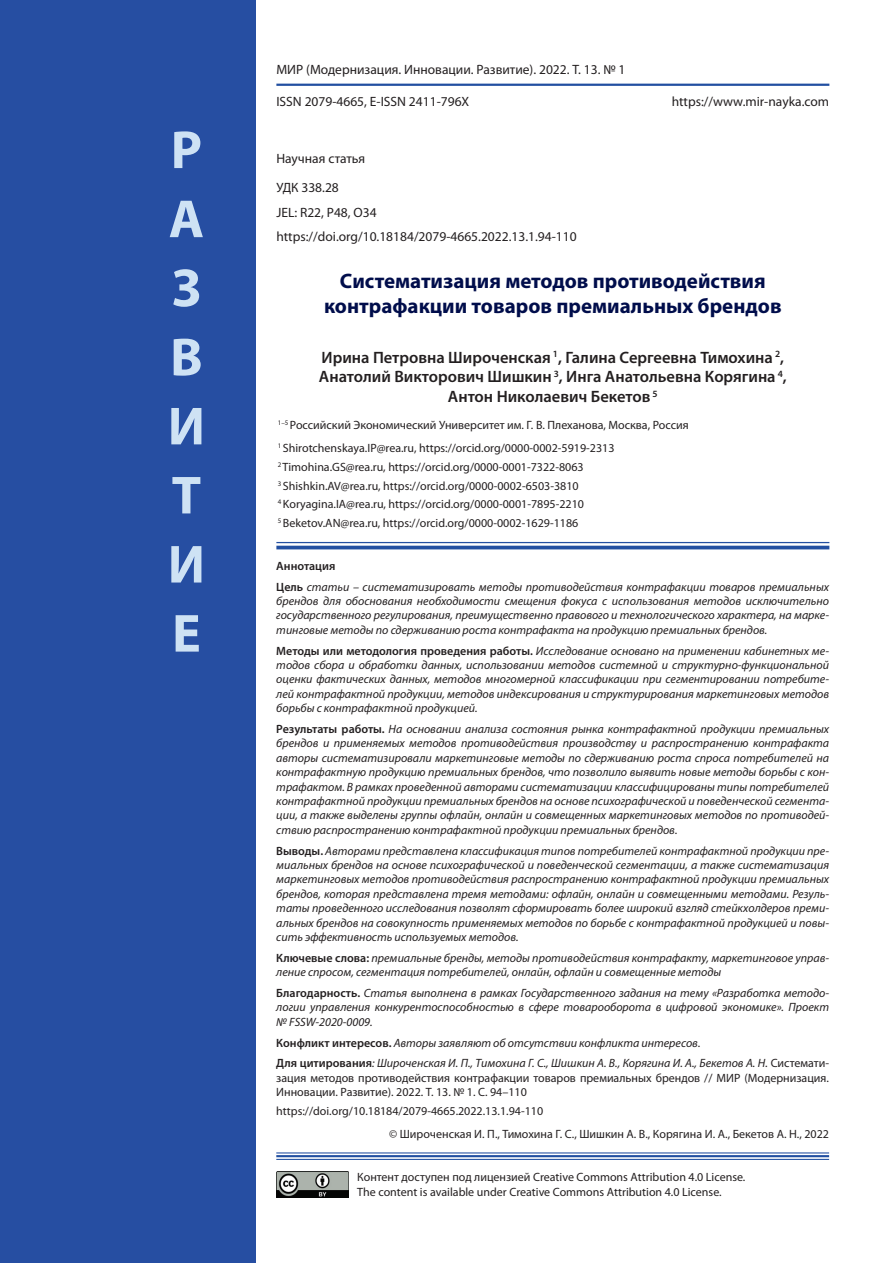
<style>
.page{position:relative;width:893px;height:1263px;background:#fff}
.page>*{position:absolute;margin:0;border:0;box-sizing:border-box;transform-origin:0 0}
.t1{font:700 54px/69px "Myriad Pro";color:#cee2f4;text-align:justify}
.t2{font:700 21px/25.2px "Myriad Pro";color:#000d4b;text-align:center}
.t3{font:600 16.5px/19.8px "Myriad Pro";color:#231f20;text-align:center}
.t4{font:13.5px/29px "Myriad Pro";color:#231f20}
.t5{font:italic 12px/14.4px "Myriad Pro";color:#231f20;text-align:justify}
.t6{font:12px/18.6px "Myriad Pro";color:#231f20}
.s1{font-weight:600;font-style:normal}
.s2{font-style:normal}
</style>
<div class="page">
<div style="left:0;top:0;width:255px;height:1263px;background:#264ea2"></div>
<hr style="left:276px;top:542px;width:553px;height:1px;background:#224fa1">
<hr style="left:276px;top:546px;width:553px;height:3px;background:#224fa1">
<hr style="left:276px;top:84px;width:553px;height:2px;background:#224fa1">
<hr style="left:276px;top:1152px;width:553px;height:1px;background:#224fa1">
<hr style="left:276px;top:1155px;width:553px;height:2px;background:#224fa1">
<hr style="left:276px;top:1159px;width:553px;height:1px;background:#224fa1">
<img style="left:276px;top:1172px;width:72px;height:25px">
<h1 class="t1" style="left:168px;top:114px;width:39px">Р А З В И Т И Е</h1>
<p class="t4" style="left:276px;top:54px;width:351px">МИР (Модернизация. Инновации. Развитие). 2022. Т. 13. № 1</p>
<p class="t4" style="left:276px;top:86px;width:194px">ISSN 2079-4665, E-ISSN 2411-796X</p>
<p class="t4" style="left:672px;top:86px;width:159px">https://www.mir-nayka.com</p>
<p class="t4" style="left:276px;top:144px;width:90px">Научная статья<br>УДК 338.28</p>
<p class="t4" style="left:276px;top:199px;width:302px;line-height:24.8px">JEL: R22, P48, O34 https://doi.org/10.18184/2079-4665.2022.13.1.94-110</p>
<h2 class="t2" style="left:324px;top:267px;width:459px">Систематизация методов противодействия контрафакции товаров премиальных брендов</h2>
<h3 class="t3" style="left:319px;top:347px;width:469px">Ирина Петровна Широченская <sup>1</sup>, Галина Сергеевна Тимохина <sup>2</sup>,<br>Анатолий Викторович Шишкин <sup>3</sup>, Инга Анатольевна Корягина <sup>4</sup>,<br>Антон Николаевич Бекетов <sup>5</sup></h3>
<p class="t6" style="left:278px;top:414px;width:412px;line-height:23px"><sup>1–5</sup> Российский Экономический Университет им. Г. В. Плеханова, Москва, Россия<br><sup>1</sup> Shirotchenskaya.IP@rea.ru, https://orcid.org/0000-0002-5919-2313</p>
<p class="t6" style="left:278px;top:457px;width:308px"><sup>2</sup> Timohina.GS@rea.ru, https://orcid.org/0000-0001-7322-8063<br><sup>3</sup> Shishkin.AV@rea.ru, https://orcid.org/0000-0002-6503-3810<br><sup>4</sup> Koryagina.IA@rea.ru, https://orcid.org/0000-0001-7895-2210<br><sup>5</sup> Beketov.AN@rea.ru, https://orcid.org/0000-0002-1629-1186</p>
<p class="t5" style="left:276px;top:555px;width:554px;line-height:20.9px"><span class="s1">Аннотация<br>Цель</span> статьи – систематизировать методы противодействия контрафакции товаров премиальных</p>
<p class="t5" style="left:276px;top:594px;width:554px">брендов для обоснования необходимости смещения фокуса с использования методов исключительно государственного регулирования, преимущественно правового и технологического характера, на марке&shy;тинговые методы по сдерживанию роста контрафакта на продукцию премиальных брендов.</p>
<p class="t5" style="left:276px;top:643px;width:554px"><span class="s1">Методы или методология проведения работы.</span> Исследование основано на применении кабинетных ме&shy;тодов сбора и обработки данных, использовании методов системной и структурно-функциональной оценки фактических данных, методов многомерной классификации при сегментировании потребите&shy;лей контрафактной продукции, методов индексирования и структурирования маркетинговых методов борьбы с контрафактной продукцией.</p>
<p class="t5" style="left:276px;top:722px;width:554px"><span class="s1">Результаты работы.</span> На основании анализа состояния рынка контрафактной продукции премиальных брендов и применяемых методов противодействия производству и распространению контрафакта авторы систематизировали маркетинговые методы по сдерживанию роста спроса потребителей на контрафактную продукцию премиальных брендов, что позволило выявить новые методы борьбы с кон&shy;трафактом. В рамках проведенной авторами систематизации классифицированы типы потребителей контрафактной продукции премиальных брендов на основе психографической и поведенческой сегмента&shy;ции, а также выделены группы офлайн, онлайн и совмещенных маркетинговых методов по противодей&shy;ствию распространению контрафактной продукции премиальных брендов.</p>
<p class="t5" style="left:276px;top:843px;width:554px"><span class="s1">Выводы.</span> Авторами представлена классификация типов потребителей контрафактной продукции пре&shy;миальных брендов на основе психографической и поведенческой сегментации, а также систематизация маркетинговых методов противодействия распространению контрафактной продукции премиальных брендов, которая представлена тремя методами: офлайн, онлайн и совмещенными методами. Резуль&shy;таты проведенного исследования позволят сформировать более широкий взгляд стейкхолдеров преми&shy;альных брендов на совокупность применяемых методов по борьбе с контрафактной продукцией и повы&shy;сить эффективность используемых методов.</p>
<p class="t5" style="left:276px;top:950px;width:554px"><span class="s1">Ключевые слова:</span> премиальные бренды, методы противодействия контрафакту, маркетинговое управ&shy;ление спросом, сегментация потребителей, онлайн, офлайн и совмещенные методы</p>
<p class="t5" style="left:276px;top:985px;width:554px"><span class="s1">Благодарность.</span> Статья выполнена в рамках Государственного задания на тему «Разработка методо&shy;логии управления конкурентоспособностью в сфере товарооборота в цифровой экономике». Проект № FSSW-2020-0009.</p>
<p class="t5" style="left:276px;top:1032px;width:554px;line-height:20.9px"><span class="s1">Конфликт интересов.</span> Авторы заявляют об отсутствии конфликта интересов.<br><span class="s1">Для цитирования</span>: Широченская И. П., Тимохина Г. С., Шишкин А. В., Корягина И. А., Бекетов А. Н. <span class="s2">Системати-</span></p>
<p class="t6" style="left:276px;top:1070px;width:554px;line-height:14.4px">зация методов противодействия контрафакции товаров премиальных брендов // МИР (Модернизация.<br>Инновации. Развитие). 2022. Т. 13. № 1. С. 94–110</p>
<p class="t6" style="left:389px;top:1099px;width:441px;line-height:23px;text-indent:-113px">https://doi.org/10.18184/2079-4665.2022.13.1.94-110<br>© Широченская И. П., Тимохина Г. С., Шишкин А. В., Корягина И. А., Бекетов А. Н., 2022</p>
<p class="t6" style="left:357px;top:1169px;width:390px;line-height:15px">Контент доступен под лицензией Creative Commons Attribution 4.0 License.<br>The content is available under Creative Commons Attribution 4.0 License.</p>
</div>
